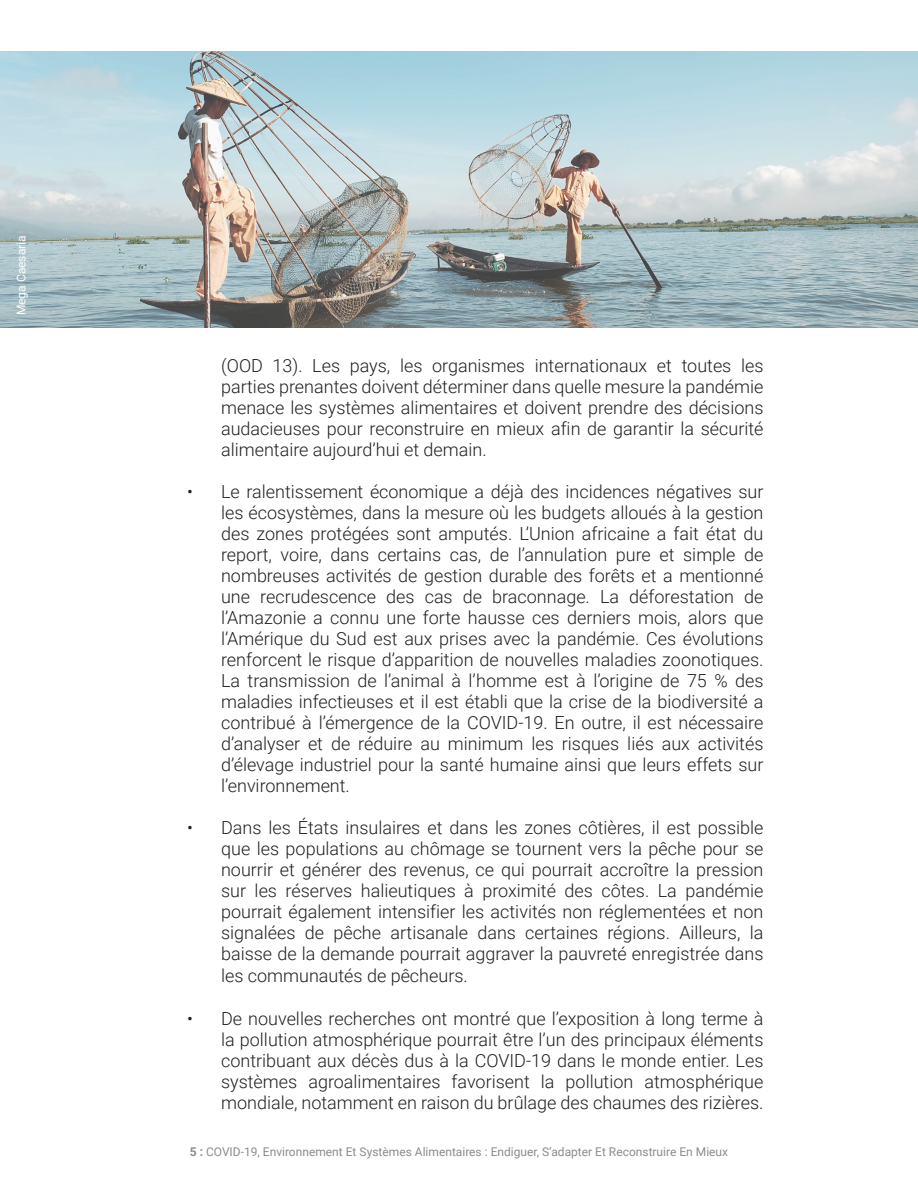
<style>
.page{position:relative;width:918px;height:1188px;background:#fff}
.page>*{position:absolute;margin:0;border:0;box-sizing:border-box;transform-origin:0 0}
.Bullet_points_and_te{font:300 18px/21px "Roboto";color:#231f20;text-align:justify}
.t1{font:12px "Roboto";color:#8a8c8f}
.Key_Msgs_-_FIRST_par{font:12px "Roboto";color:#fff}
.s1{font-weight:700}
</style>
<div class="page">
<img style="left:0;top:51px;width:918px;height:276px">
<p class="Key_Msgs_-_FIRST_par" style="left:13px;top:315px;width:81px;rotate:-90deg">Mega Caesaria</p>
<p class="Bullet_points_and_te" style="left:221px;top:355px;width:544px">(OOD 13). Les pays, les organismes internationaux et toutes les parties prenantes doivent déterminer dans quelle mesure la pandémie menace les systèmes alimentaires et doivent prendre des décisions audacieuses pour reconstruire en mieux afin de garantir la sécurité alimentaire aujourd’hui et demain.</p>
<p class="Bullet_points_and_te" style="left:221px;top:481px;width:544px;text-indent:-34px">• Le ralentissement économique a déjà des incidences négatives sur les écosystèmes, dans la mesure où les budgets alloués à la gestion des zones protégées sont amputés. L’Union africaine a fait état du report, voire, dans certains cas, de l’annulation pure et simple de nombreuses activités de gestion durable des forêts et a mentionné une recrudescence des cas de braconnage. La déforestation de l’Amazonie a connu une forte hausse ces derniers mois, alors que l’Amérique du Sud est aux prises avec la pandémie. Ces évolutions renforcent le risque d’apparition de nouvelles maladies zoonotiques.<br>La transmission de l’animal à l’homme est à l’origine de 75 % des maladies infectieuses et il est établi que la crise de la biodiversité a contribué à l’émergence de la COVID-19. En outre, il est nécessaire d’analyser et de réduire au minimum les risques liés aux activités d’élevage industriel pour la santé humaine ainsi que leurs effets sur l’environnement.</p>
<p class="Bullet_points_and_te" style="left:221px;top:817px;width:544px;text-indent:-34px">• Dans les États insulaires et dans les zones côtières, il est possible que les populations au chômage se tournent vers la pêche pour se nourrir et générer des revenus, ce qui pourrait accroître la pression sur les réserves halieutiques à proximité des côtes. La pandémie pourrait également intensifier les activités non réglementées et non signalées de pêche artisanale dans certaines régions. Ailleurs, la baisse de la demande pourrait aggraver la pauvreté enregistrée dans les communautés de pêcheurs.</p>
<p class="Bullet_points_and_te" style="left:221px;top:1007px;width:544px;text-indent:-34px">• De nouvelles recherches ont montré que l’exposition à long terme à la pollution atmosphérique pourrait être l’un des principaux éléments contribuant aux décès dus à la COVID-19 dans le monde entier. Les systèmes agroalimentaires favorisent la pollution atmosphérique mondiale, notamment en raison du brûlage des chaumes des rizières.</p>
<p class="t1" style="left:190px;top:1143px;width:540px"><span class="s1">5 :</span> COVID-19, Environnement Et Systèmes Alimentaires : Endiguer, S’adapter Et Reconstruire En Mieux</p>
</div>
